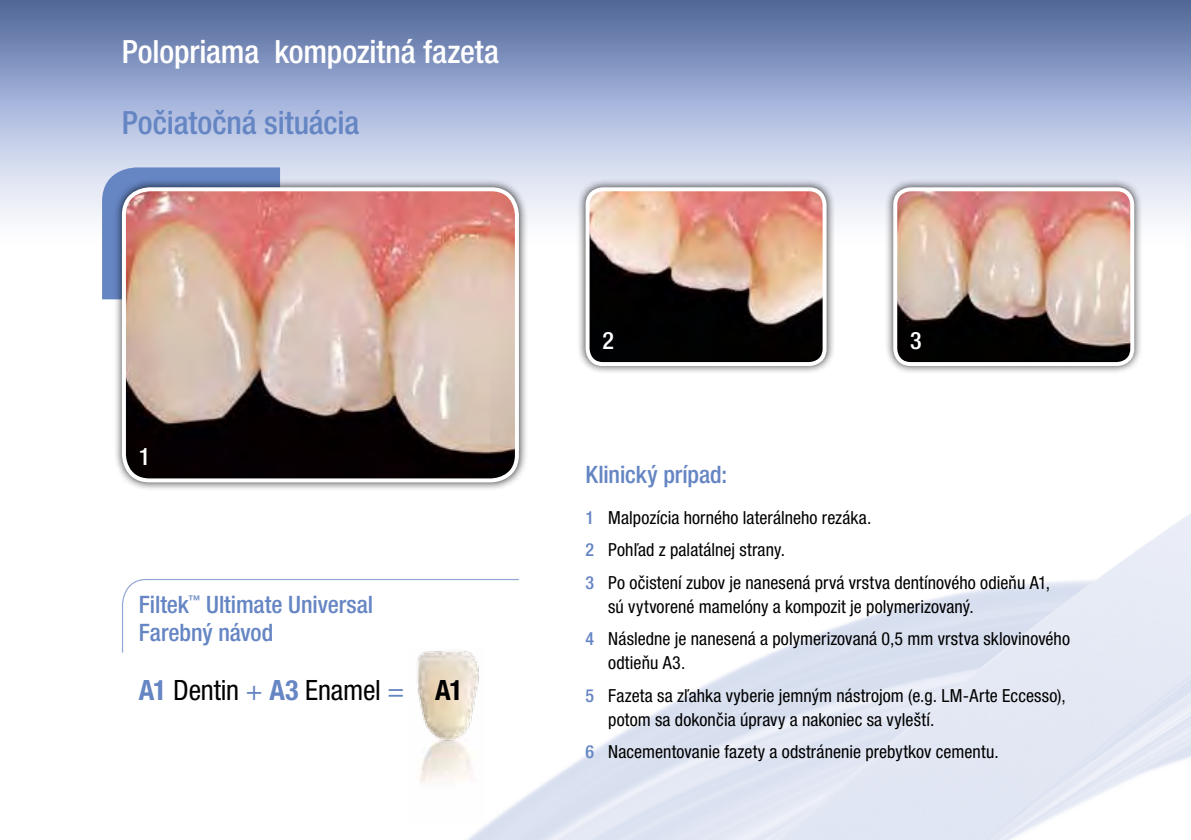
<style>
.page{position:relative;width:1191px;height:840px;background:#fff}
.page>*{position:absolute;margin:0;border:0;box-sizing:border-box;transform-origin:0 0}
.t1{font:500 condensed 32px "Helvetica Neue LT Pro";letter-spacing:-.005em;color:#fff}
.t2{font:500 condensed 32px "Helvetica Neue LT Pro";letter-spacing:-.005em;color:#6585c3}
.t3{font:condensed 28px "Helvetica Neue LT Pro";letter-spacing:-.01em;color:#000}
.t4{font:500 condensed 24px/28px "Helvetica Neue LT Pro";letter-spacing:-.005em;color:#6585c3}
.t5{font:500 condensed 24px "Helvetica Neue LT Pro";color:#fff}
.t6{font:condensed 18px/32.6px "Helvetica Neue LT Pro";letter-spacing:.005em;color:#000}
.s1{font-weight:700;color:#6585c3}
.s2{color:#6585c3}
.s3{font-weight:700}
.s4{font-weight:500;color:#6585c3}
</style>
<div class="page">
<svg style="left:0;top:0;width:1191px;height:218px;background:#8899c1"></svg>
<img style="left:445px;top:62px;width:746px;height:777px">
<img style="left:417px;top:653px;width:67px;height:172px">
<div style="left:577px;top:179px;width:258px;height:196px;background:#000;opacity:.8"></div>
<img style="left:587px;top:189px;width:237px;height:175px">
<div style="left:585px;top:187px;width:241px;height:179px;border:4px solid #fff;border-radius:16px"></div>
<div style="left:885px;top:179px;width:257px;height:196px;background:#000;opacity:.8"></div>
<img style="left:895px;top:189px;width:237px;height:175px">
<div style="left:893px;top:187px;width:241px;height:179px;border:4px solid #fff;border-radius:16px"></div>
<svg style="left:122px;top:578px;width:398px;height:75px"></svg>
<svg style="left:102px;top:167px;width:178px;height:132px;background:#6f8dc7"></svg>
<div style="left:113px;top:179px;width:414px;height:311px;background:#000;opacity:.8"></div>
<img style="left:124px;top:189px;width:393px;height:291px">
<div style="left:122px;top:187px;width:397px;height:295px;border:4px solid #fff;border-radius:26px"></div>
<h1 class="t1" style="left:122px;top:32px;width:378px">Polopriama kompozitná fazeta</h1>
<h1 class="t2" style="left:122px;top:103px;width:239px">Počiatočná situácia</h1>
<h3 class="t5" style="left:139px;top:442px;width:13px">1</h3>
<h3 class="t4" style="left:139px;top:590px;width:236px">Filtek<sup>™</sup> Ultimate Universal<br>Farebný návod</h3>
<h2 class="t3" style="left:139px;top:673px;width:325px"><span class="s1">A1</span> Dentin <span class="s2">+</span> <span class="s1">A3</span> Enamel <span class="s2">=</span> <span class="s3">A1</span></h2>
<h3 class="t5" style="left:602px;top:326px;width:13px">2</h3>
<h3 class="t5" style="left:910px;top:326px;width:13px">3</h3>
<h3 class="t4" style="left:585px;top:459px;width:143px">Klinický prípad:</h3>
<p class="t6" style="left:585px;top:500px;width:466px"><span class="s4">1</span> Malpozícia horného laterálneho rezáka.<br><span class="s4">2</span> Pohľad z palatálnej strany.<br><span class="s4">3</span> Po očistení zubov je nanesená prvá vrstva dentínového odieňu A1,</p>
<p class="t6" style="left:585px;top:589px;width:486px;text-indent:23px">sú vytvorené mamelóny a kompozit je polymerizovaný.<br><span class="s4">4</span> Následne je nanesená a polymerizovaná 0,5 mm vrstva sklovinového</p>
<p class="t6" style="left:585px;top:646px;width:482px;text-indent:23px">odtieňu A3.<br><span class="s4">5</span> Fazeta sa zľahka vyberie jemným nástrojom (e.g. LM-Arte Eccesso),</p>
<p class="t6" style="left:585px;top:702px;width:414px;text-indent:23px">potom sa dokončia úpravy a nakoniec sa vyleští.<br><span class="s4">6</span> Nacementovanie fazety a odstránenie prebytkov cementu.</p>
</div>
